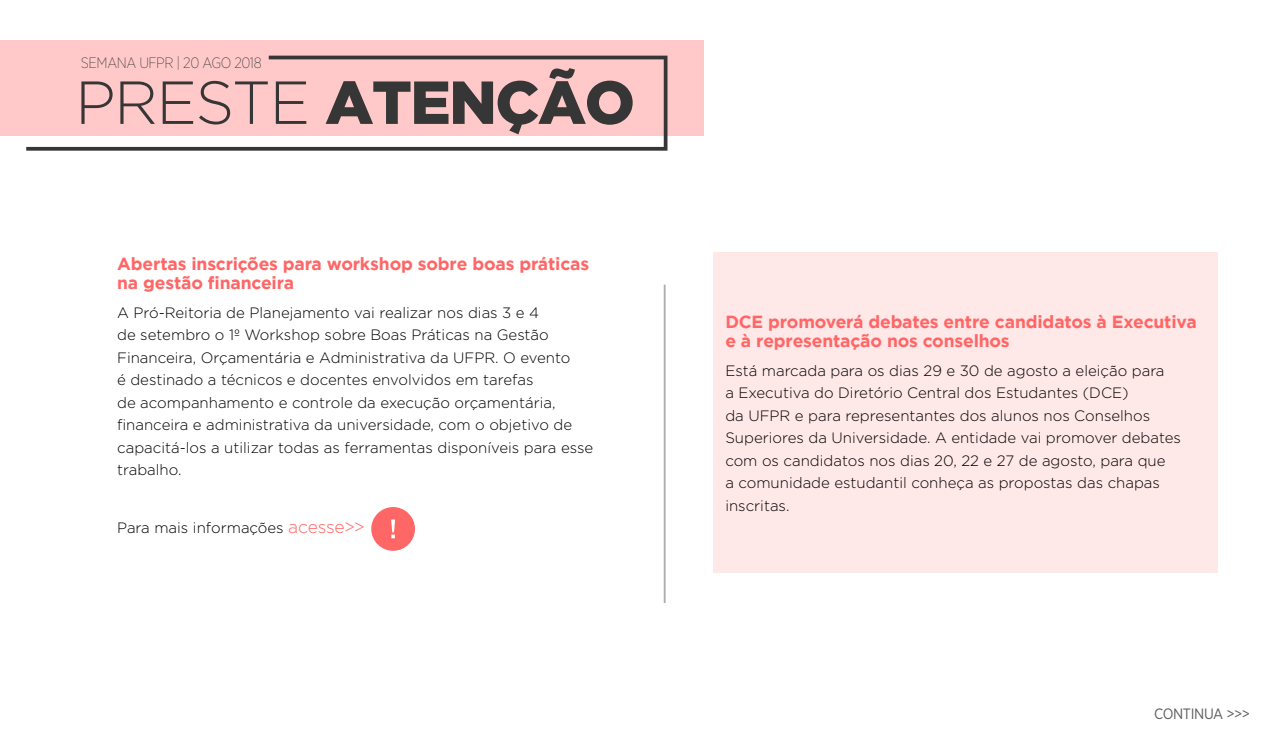
<style>
.page{position:relative;width:1275px;height:744px;background:#fff}
.page>*{position:absolute;margin:0;border:0;box-sizing:border-box;transform-origin:0 0}
.t1{font:700 17.5px/18.8px "Gotham";letter-spacing:-.01em;color:#f66}
.t2{font:300 15px/22.5px "Gotham";color:#000}
.t3{font:200 15px "Gotham Narrow";letter-spacing:-.025em;color:#363636}
.t4{font:15px "Gotham Narrow";letter-spacing:-.025em;color:#5e5e5e}
.s1{font-size:17.5px;color:#f66}
</style>
<div class="page">
<div style="left:0;top:41px;width:704px;height:95px;background:#ffc9c9"></div>
<svg style="left:26px;top:56px;width:642px;height:95px"></svg>
<div style="left:713px;top:253px;width:505px;height:320px;background:#ffe8e8"></div>
<hr style="left:664px;top:285px;width:2px;height:318px;background:#aeaeae">
<svg style="left:371px;top:507px;width:44px;height:44px"></svg>
<p class="t3" style="left:81px;top:53px;width:182px">SEMANA UFPR | 20 AGO 2018</p>
<p class="t1" style="left:117px;top:254px;width:474px">Abertas inscrições para workshop sobre boas práticas na gestão financeira</p>
<p class="t2" style="left:117px;top:301px;width:478px">A Pró-Reitoria de Planejamento vai realizar nos dias 3 e 4<br>de setembro o 1º Workshop sobre Boas Práticas na Gestão Financeira, Orçamentária e Administrativa da UFPR. O evento<br>é destinado a técnicos e docentes envolvidos em tarefas<br>de acompanhamento e controle da execução orçamentária, financeira e administrativa da universidade, com o objetivo de capacitá-los a utilizar todas as ferramentas disponíveis para esse trabalho.</p>
<p class="t2" style="left:117px;top:516px;width:249px">Para mais informações <span class="s1">acesse&gt;&gt;</span></p>
<p class="t1" style="left:725px;top:312px;width:473px">DCE promoverá debates entre candidatos à Executiva e à representação nos conselhos</p>
<p class="t2" style="left:725px;top:359px;width:457px">Está marcada para os dias 29 e 30 de agosto a eleição para<br>a Executiva do Diretório Central dos Estudantes (DCE)<br>da UFPR e para representantes dos alunos nos Conselhos Superiores da Universidade. A entidade vai promover debates com os candidatos nos dias 20, 22 e 27 de agosto, para que<br>a comunidade estudantil conheça as propostas das chapas inscritas.</p>
<p class="t4" style="left:1154px;top:704px;width:97px">CONTINUA &gt;&gt;&gt;</p>
</div>
